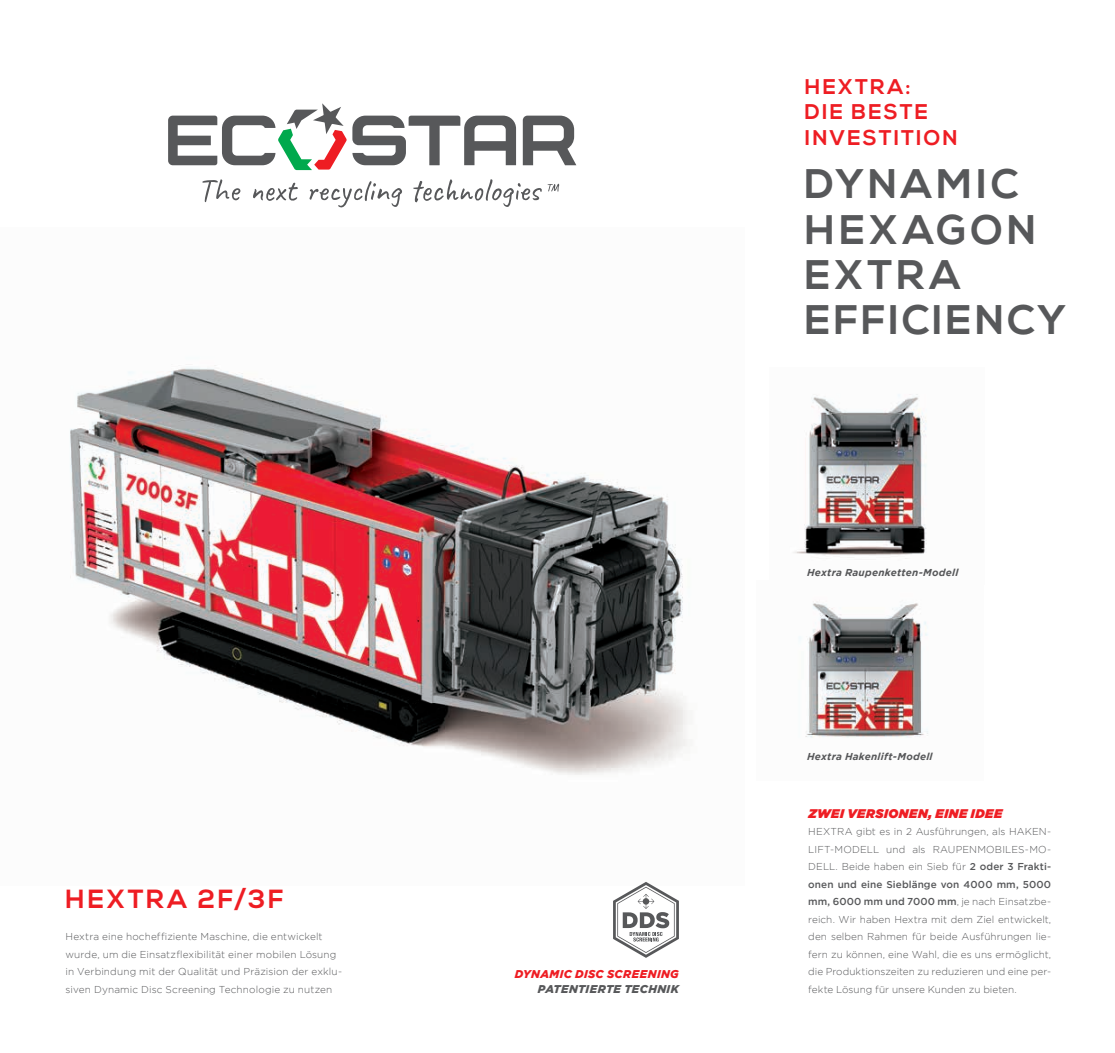
<style>
.page{position:relative;width:1115px;height:1053px;background:#fff}
.page>*{position:absolute;margin:0;border:0;box-sizing:border-box;transform-origin:0 0}
.t1{font:700 41.25px "Nexa";letter-spacing:.09em;color:#57585a}
.t2{font:700 41.25px "Nexa";letter-spacing:.07em;color:#57585a}
.t3{font:700 26.25px "Nexa";letter-spacing:.105em;color:#ee1d23}
.t4{font:700 21.25px "Nexa";letter-spacing:.1em;color:#ee1d23}
.t5{font:italic 12.5px "Gotham Ultra";letter-spacing:.045em;color:#ee1d23}
.t6{font:italic 900 11.25px "Gotham";letter-spacing:.035em;color:#ee1d23}
.t7{font:italic 900 11.25px "Gotham";letter-spacing:.025em;color:#57585a}
.t8{font:300 10px/17.5px "Gotham";letter-spacing:.01em;color:#57585a}
.t9{font:italic 700 10px "Gotham";letter-spacing:.02em;color:#57585a}
.s1{font-weight:500}
</style>
<div class="page">
<img style="left:70px;top:365px;width:618px;height:410px">
<svg style="left:523px;top:116px;width:53px;height:49px"></svg>
<svg style="left:168px;top:103px;width:348px;height:67px"></svg>
<svg style="left:202px;top:179px;width:39px;height:24px"></svg>
<svg style="left:253px;top:182px;width:45px;height:19px"></svg>
<svg style="left:309px;top:181px;width:93px;height:26px"></svg>
<svg style="left:413px;top:179px;width:146px;height:28px"></svg>
<svg style="left:613px;top:882px;width:66px;height:75px"></svg>
<img style="left:793px;top:394px;width:134px;height:165px">
<img style="left:799px;top:601px;width:129px;height:137px">
<p class="t3" style="left:66px;top:883px;width:220px">HEXTRA 2F/3F</p>
<p class="t8" style="left:66px;top:927px;width:278px">Hextra eine hocheffiziente Maschine, die entwickelt wurde, um die Einsatzflexibilität einer mobilen Lösung in Verbindung mit der Qualität und Präzision der exklu&shy;siven Dynamic Disc Screening Technologie zu nutzen</p>
<p class="t6" style="left:515px;top:967px;width:165px">DYNAMIC DISC SCREENING</p>
<p class="t7" style="left:538px;top:982px;width:142px">PATENTIERTE TECHNIK</p>
<p class="t4" style="left:804px;top:74px;width:107px">HEXTRA:</p>
<p class="t4" style="left:804px;top:99px;width:125px">DIE BESTE</p>
<p class="t4" style="left:804px;top:125px;width:154px">INVESTITION</p>
<p class="t1" style="left:804px;top:160px;width:215px">DYNAMIC</p>
<p class="t1" style="left:804px;top:205px;width:233px">HEXAGON</p>
<p class="t1" style="left:804px;top:250px;width:157px">EXTRA</p>
<p class="t2" style="left:804px;top:295px;width:262px">EFFICIENCY</p>
<p class="t9" style="left:807px;top:566px;width:153px">Hextra Raupenketten-Modell</p>
<p class="t9" style="left:807px;top:750px;width:127px">Hextra Hakenlift-Modell</p>
<p class="t5" style="left:808px;top:805px;width:196px">ZWEI VERSIONEN, EINE IDEE</p>
<p class="t8" style="left:808px;top:822px;width:244px;text-align:justify">HEXTRA gibt es in 2 Ausführungen, als HAKEN-LIFT-MODELL und als RAUPENMOBILES-MO-DELL. Beide haben ein Sieb für <span class="s1">2 oder 3 Frakti&shy;onen und eine Sieblänge von 4000 mm, 5000 mm, 6000 mm und 7000 mm</span>, je nach Einsatzbe&shy;reich. Wir haben Hextra mit dem Ziel entwickelt, den selben Rahmen für beide Ausführungen lie&shy;fern zu können, eine Wahl, die es uns ermöglicht, die Produktionszeiten zu reduzieren und eine per&shy;fekte Lösung für unsere Kunden zu bieten.</p>
</div>
